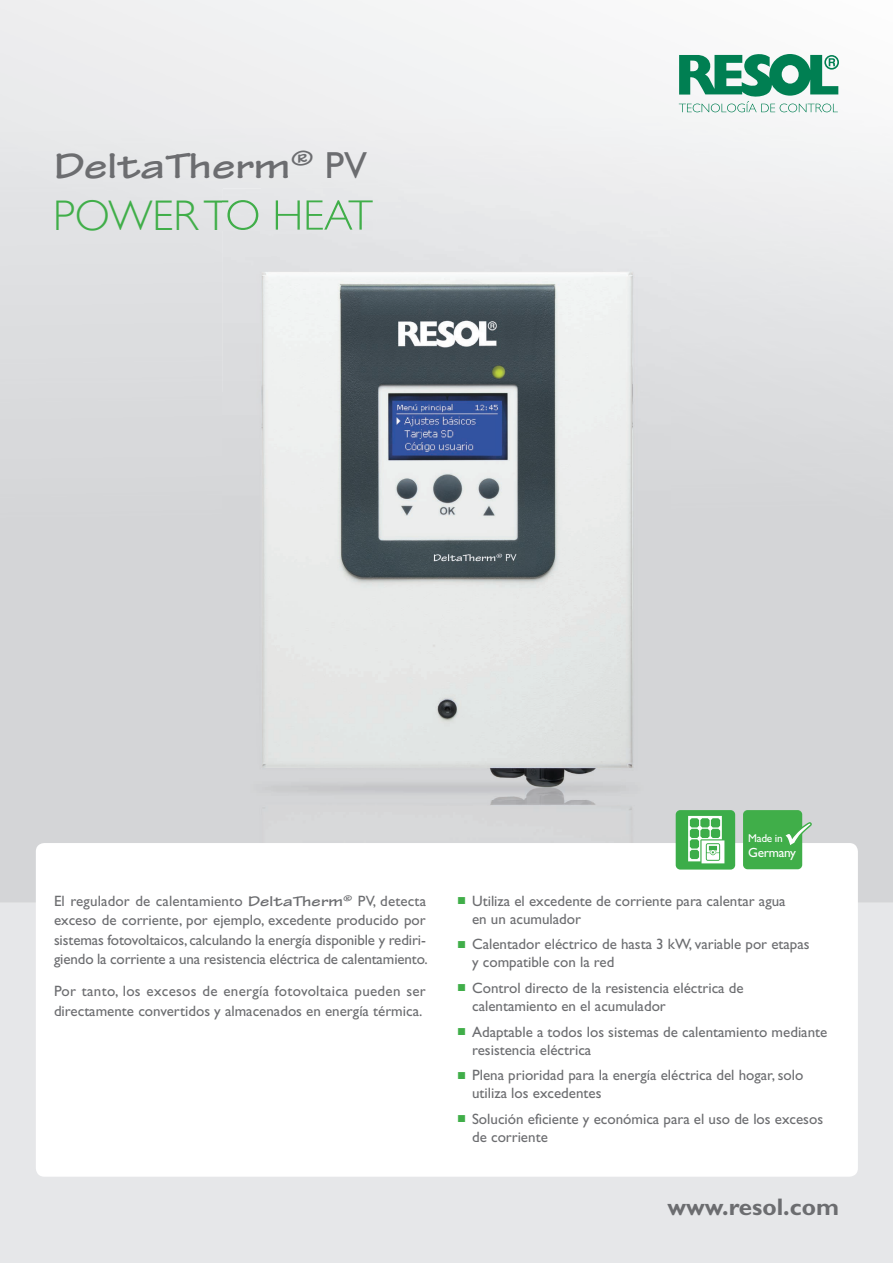
<style>
.page{position:relative;width:893px;height:1263px;background:#fff}
.page>*{position:absolute;margin:0;border:0;box-sizing:border-box;transform-origin:0 0}
.t1{font:300 42.75px "Gill Sans";color:#40ae49}
.t2{font:37.8px "Tekton MM 503 850";color:#6c6d70}
.t3{font:700 24px "Gill Alt One";color:#6c6d70}
.t4{font:15px/18px "Gill Alt One";color:#6c6d70}
.t5{font:13.35px "Gill Alt One";letter-spacing:-.025em;color:#fff}
.t6{font:11.4px "Gill Alt One";letter-spacing:-.025em;color:#fff}
.s1{font-family:"Gill Alt One"}
.s2{font-family:"Tekton MM 503 850"}
.s3{font-family:"Arial";font-weight:700;color:#40ae49}
</style>
<div class="page">
<div style="left:0;top:903px;width:893px;height:360px;background:#e6e7e9"></div>
<div style="left:57px;top:200px;width:166px;height:30px;background:#e2e3e5"></div>
<svg style="left:679px;top:54px;width:160px;height:58px"></svg>
<img style="left:223px;top:189px;width:447px;height:654px">
<img style="left:223px;top:200px;width:150px;height:30px">
<div style="left:36px;top:843px;width:822px;height:334px;background:#fff;border-radius:9px"></div>
<div style="left:743px;top:810px;width:59px;height:59px;background:#40ae49;border-radius:5px"></div>
<svg style="left:785px;top:822px;width:27px;height:26px"></svg>
<svg style="left:676px;top:810px;width:59px;height:59px"></svg>
<h2 class="t2" style="left:54px;top:145px;width:314px">DeltaTherm<sup>®</sup> <span class="s1">PV</span></h2>
<h1 class="t1" style="left:53px;top:191px;width:321px">POWER TO HEAT</h1>
<p class="t4" style="left:54px;top:891px;width:375px;line-height:19.5px">El regulador de calentamiento <span class="s2">DeltaTherm</span><sup>®</sup> PV, detecta exceso de corriente, por ejemplo, excedente producido por sistemas fotovoltaicos, calculando la energía disponible y rediri&shy;giendo la corriente a una resistencia eléctrica de calentamiento.</p>
<p class="t4" style="left:54px;top:981px;width:373px;line-height:19.5px">Por tanto, los excesos de energía fotovoltaica pueden ser directamente convertidos y almacenados en energía térmica.</p>
<p class="t6" style="left:748px;top:832px;width:36px">Made in</p>
<p class="t5" style="left:748px;top:844px;width:49px">Germany</p>
<p class="t4" style="left:472px;top:891px;width:315px;text-indent:-15px"><span class="s3">■</span> Utiliza el excedente de corriente para calentar agua en un acumulador</p>
<p class="t4" style="left:472px;top:935px;width:339px;text-indent:-15px"><span class="s3">■</span> Calentador eléctrico de hasta 3 kW, variable por etapas y compatible con la red</p>
<p class="t4" style="left:472px;top:979px;width:273px;text-indent:-15px"><span class="s3">■</span> Control directo de la resistencia eléctrica de calentamiento en el acumulador</p>
<p class="t4" style="left:472px;top:1022px;width:357px;text-indent:-15px"><span class="s3">■</span> Adaptable a todos los sistemas de calentamiento mediante resistencia eléctrica</p>
<p class="t4" style="left:472px;top:1066px;width:333px;text-indent:-15px"><span class="s3">■</span> Plena prioridad para la energía eléctrica del hogar, solo utiliza los excedentes</p>
<p class="t4" style="left:472px;top:1110px;width:352px;text-indent:-15px"><span class="s3">■</span> Solución eficiente y económica para el uso de los excesos de corriente</p>
<h3 class="t3" style="left:667px;top:1193px;width:173px">www.resol.com</h3>
</div>
